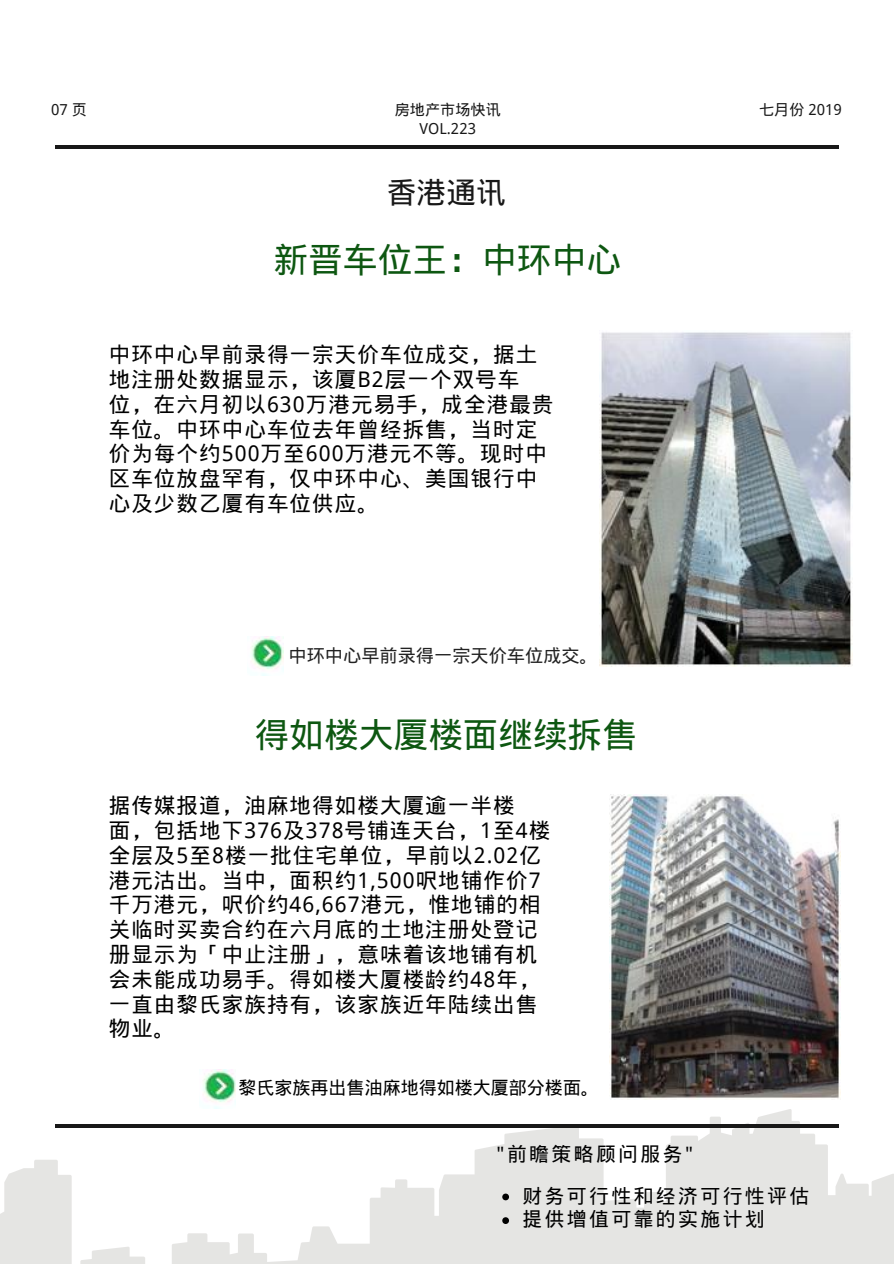
<style>
.page{position:relative;width:894px;height:1264px;background:#fff}
.page>*{position:absolute;margin:0;border:0;box-sizing:border-box;transform-origin:0 0}
.t1{font:34.8px "Wen Quan Yi Micro Hei";color:#0d5711}
.t2{font:29.85px "Wen Quan Yi Micro Hei";color:#181818}
.t3{font:21.45px/24.8px "Wen Quan Yi Micro Hei";letter-spacing:.05em;color:#000}
.t4{font:19.8px/41.4px "Wen Quan Yi Micro Hei";letter-spacing:.12em;color:#000}
.t5{font:18.15px "Wen Quan Yi Micro Hei";color:#222}
.t6{font:18px "Wen Quan Yi Micro Hei";color:#000}
.t7{font:15.15px "Wen Quan Yi Micro Hei";color:#181818}
</style>
<div class="page">
<hr style="left:55px;top:146px;width:783px;height:3px;background:#181818">
<img style="left:251px;top:636px;width:32px;height:39px">
<svg style="left:0;top:1113px;width:889px;height:150px;fill:#e5e5e3"></svg>
<svg style="left:55px;top:1123px;width:783px;height:4px;fill:#181818"></svg>
<svg style="left:502px;top:1193px;width:7px;height:7px"></svg>
<svg style="left:502px;top:1217px;width:7px;height:6px"></svg>
<img style="left:599px;top:332px;width:252px;height:334px">
<img style="left:609px;top:794px;width:231px;height:305px">
<img style="left:203px;top:1069px;width:32px;height:39px">
<p class="t7" style="left:51px;top:101px;width:37px">07 页</p>
<p class="t7" style="left:395px;top:100px;width:107px">房地产市场快讯</p>
<p class="t7" style="left:758px;top:100px;width:84px">七月份 2019</p>
<p class="t7" style="left:419px;top:120px;width:58px">VOL.223</p>
<h2 class="t2" style="left:386px;top:175px;width:121px">香港通讯</h2>
<h1 class="t1" style="left:273px;top:239px;width:349px">新晋车位王：中环中心</h1>
<p class="t3" style="left:109px;top:342px;width:446px">中环中心早前录得一宗天价车位成交，据土地注册处数据显示，该厦B2层一个双号车<br>位，在六月初以630万港元易手，成全港最贵车位。中环中心车位去年曾经拆售，当时定价为每个约500万至600万港元不等。现时中区车位放盘罕有，仅中环中心、美国银行中心及少数乙厦有车位供应。</p>
<p class="t5" style="left:288px;top:644px;width:311px">中环中心早前录得一宗天价车位成交。</p>
<h1 class="t1" style="left:254px;top:714px;width:384px">得如楼大厦楼面继续拆售</h1>
<p class="t3" style="left:109px;top:793px;width:443px">据传媒报道，油麻地得如楼大厦逾一半楼<br>面，包括地下376及378号铺连天台，1至4楼全层及5至8楼一批住宅单位，早前以2.02亿港元沽出。当中，面积约1,500呎地铺作价7千万港元，呎价约46,667港元，惟地铺的相关临时买卖合约在六月底的土地注册处登记册显示为「中止注册」，意味着该地铺有机会未能成功易手。得如楼大厦楼龄约48年，一直由黎氏家族持有，该家族近年陆续出售物业。</p>
<p class="t6" style="left:238px;top:1077px;width:362px">黎氏家族再出售油麻地得如楼大厦部分楼面。</p>
<p class="t4" style="left:522px;top:1133px;width:288px;text-indent:-26px">"前瞻策略顾问服务"<br>财务可行性和经济可行性评估</p>
<p class="t4" style="left:522px;top:1198px;width:244px">提供增值可靠的实施计划</p>
</div>
